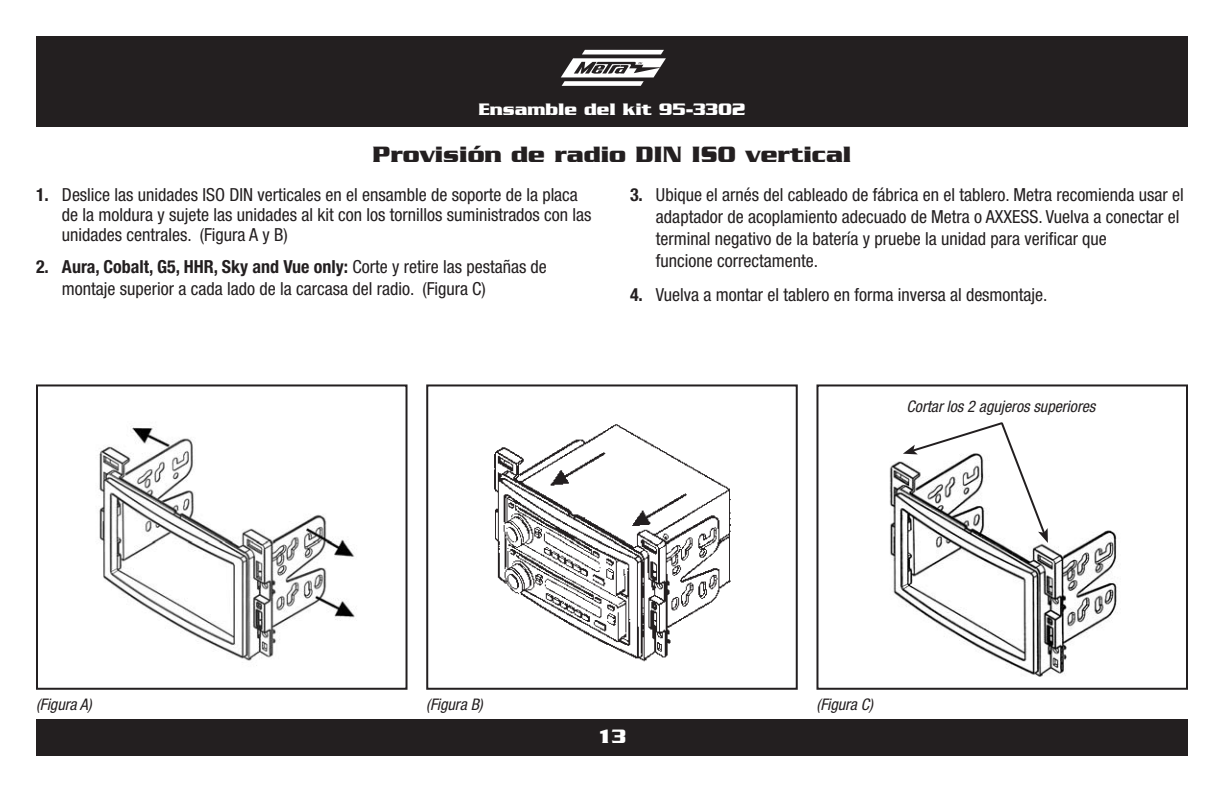
<style>
.page{position:relative;width:1224px;height:792px;background:#fff}
.page>*{position:absolute;margin:0;border:0;box-sizing:border-box;transform-origin:0 0}
.t1{font:700 24px "Serpentine";color:#231f20}
.t2{font:700 20px "Serpentine D";color:#fff}
.t3{font:condensed 18px/22px "Helvetica Neue";color:#231f20}
.t4{font:700 18px "Serpentine";color:#fff}
.t5{font:italic condensed 16px "Helvetica Neue";color:#231f20}
.s1{font-weight:700}
</style>
<div class="page">
<div style="left:36px;top:36px;width:1152px;height:91px;background:#231f20"></div>
<svg style="left:561px;top:50px;width:105px;height:36px"></svg>
<div style="left:36px;top:719px;width:1152px;height:37px;background:#231f20"></div>
<img style="left:99px;top:427px;width:256px;height:239px">
<div style="left:36px;top:384px;width:372px;height:306px;border:2px solid #231f20"></div>
<img style="left:889px;top:461px;width:229px;height:216px">
<div style="left:816px;top:384px;width:372px;height:306px;border:2px solid #231f20"></div>
<svg style="left:903px;top:422px;width:145px;height:121px"></svg>
<img style="left:494px;top:424px;width:237px;height:238px">
<div style="left:426px;top:384px;width:372px;height:306px;border:2px solid #231f20"></div>
<p class="t4" style="left:478px;top:99px;width:269px">Ensamble del kit 95-3302</p>
<h1 class="t1" style="left:373px;top:141px;width:480px">Provisión de radio DIN ISO vertical</h1>
<p class="t3" style="left:62px;top:185px;width:531px;line-height:20px;text-indent:-26px"><span class="s1">1.</span> Deslice las unidades ISO DIN verticales en el ensamble de soporte de la placa de la moldura y sujete las unidades al kit con los tornillos suministrados con las unidades centrales. (Figura A y B)</p>
<p class="t3" style="left:62px;top:256px;width:486px;text-indent:-26px"><span class="s1">2. Aura, Cobalt, G5, HHR, Sky and Vue only:</span> Corte y retire las pestañas de montaje superior a cada lado de la carcasa del radio. (Figura C)</p>
<p class="t3" style="left:656px;top:184px;width:529px;text-indent:-26px"><span class="s1">3.</span> Ubique el arnés del cableado de fábrica en el tablero. Metra recomienda usar el adaptador de acoplamiento adecuado de Metra o AXXESS. Vuelva a conectar el terminal negativo de la batería y pruebe la unidad para verificar que<br>funcione correctamente.</p>
<p class="t3" style="left:630px;top:284px;width:419px"><span class="s1">4.</span> Vuelva a montar el tablero en forma inversa al desmontaje.</p>
<p class="t5" style="left:907px;top:398px;width:190px">Cortar los 2 agujeros superiores</p>
<p class="t5" style="left:36px;top:695px;width:57px">(Figura A)</p>
<p class="t5" style="left:426px;top:695px;width:58px">(Figura B)</p>
<p class="t5" style="left:816px;top:695px;width:58px">(Figura C)</p>
<p class="t2" style="left:597px;top:726px;width:32px">13</p>
</div>
